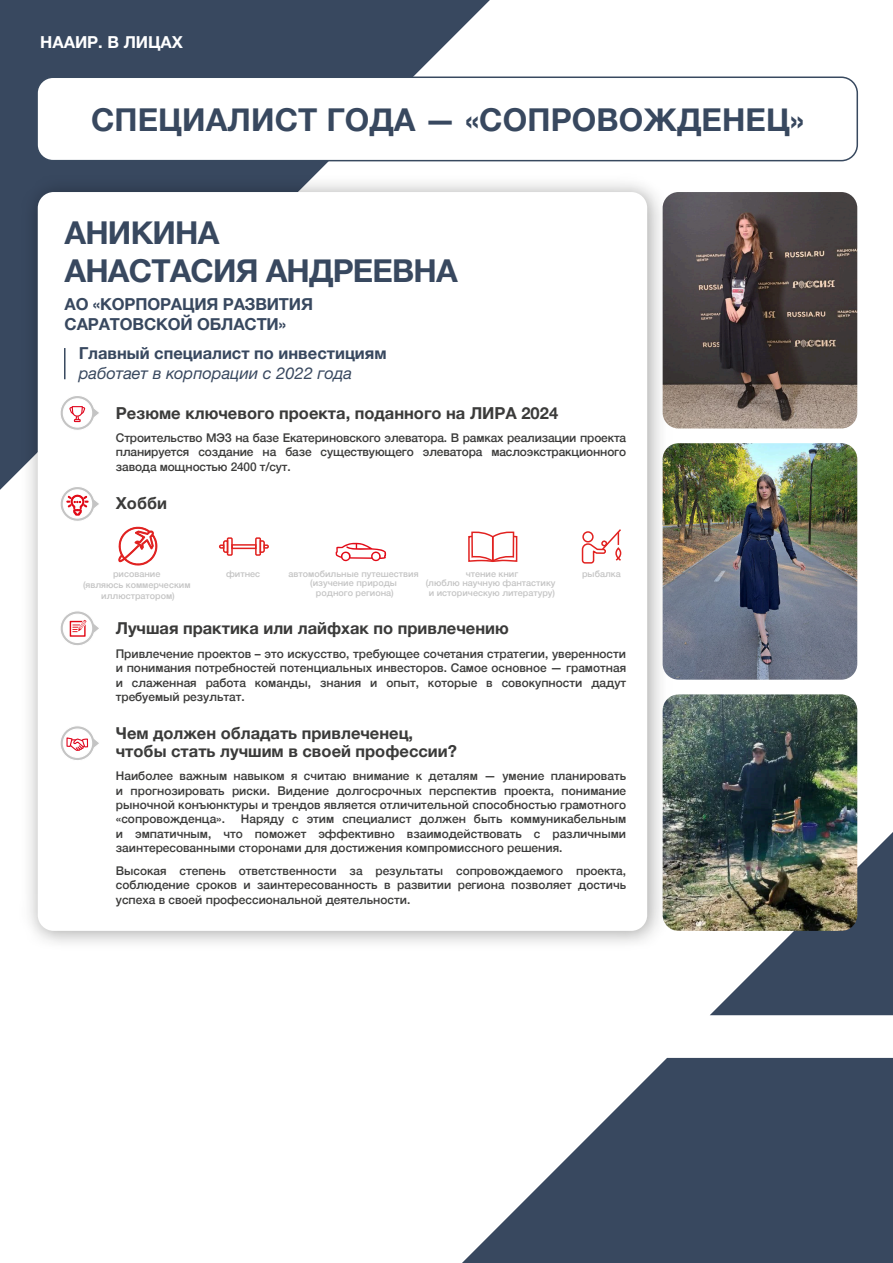
<style>
.page{position:relative;width:893px;height:1263px;background:#fff}
.page>*{position:absolute;margin:0;border:0;box-sizing:border-box;transform-origin:0 0}
.t1{font:700 31.5px "Helvetica Neue";letter-spacing:.005em;color:#38485f}
.t2{font:700 31.5px/37.8px "Helvetica Neue";letter-spacing:-.025em;color:#38485f}
.t3{font:700 16.5px/18px "Helvetica Neue";color:#3b3b3a}
.t4{font:700 16.5px/19.8px "Helvetica Neue";letter-spacing:-.01em;color:#38485f}
.t5{font:italic 16.5px "Helvetica Neue";color:#38485f}
.t6{font:700 16.5px "Helvetica Neue";color:#fff}
.t7{font:500 12px/14.4px "Helvetica Neue";color:#3b3b3a;text-align:justify}
.t8{font:500 9px/9.8px "Helvetica Neue";color:#c5c5c5;text-align:center}
</style>
<div class="page">
<svg style="left:0;top:0;width:490px;height:490px;background:#48566c"></svg>
<svg style="left:710px;top:832px;width:183px;height:183px"></svg>
<svg style="left:462px;top:1058px;width:431px;height:205px;fill:#38485f"></svg>
<img style="left:14px;top:168px;width:649px;height:775px">
<div style="left:38px;top:192px;width:609px;height:739px;background:#fff;border-radius:16px"></div>
<img style="left:663px;top:192px;width:194px;height:236px">
<div style="left:37px;top:77px;width:820px;height:84px;background:#fff;border-radius:16px"></div>
<div style="left:36px;top:77px;width:822px;height:84px;border:2px solid #38495f;border-radius:16px"></div>
<svg style="left:60px;top:348px;width:39px;height:82px"></svg>
<svg style="left:60px;top:487px;width:39px;height:34px"></svg>
<svg style="left:118px;top:526px;width:40px;height:40px"></svg>
<svg style="left:60px;top:611px;width:41px;height:332px"></svg>
<img style="left:663px;top:443px;width:194px;height:237px">
<img style="left:663px;top:694px;width:194px;height:237px">
<svg style="left:467px;top:158px;width:51px;height:404px"></svg>
<div style="left:227px;top:537px;width:6px;height:19px;border:2px solid #e12220"></div>
<div style="left:255px;top:537px;width:6px;height:19px;border:2px solid #e12220"></div>
<svg style="left:219px;top:539px;width:50px;height:15px"></svg>
<svg style="left:581px;top:529px;width:41px;height:35px"></svg>
<svg style="left:335px;top:542px;width:51px;height:20px"></svg>
<h2 class="t6" style="left:40px;top:29px;width:144px">НААИР. В ЛИЦАХ</h2>
<h1 class="t1" style="left:91px;top:95px;width:714px">СПЕЦИАЛИСТ ГОДА — «СОПРОВОЖДЕНЕЦ»</h1>
<h1 class="t2" style="left:65px;top:214px;width:395px">АНИКИНА<br>АНАСТАСИЯ АНДРЕЕВНА</h1>
<h2 class="t4" style="left:65px;top:295px;width:250px">АО «КОРПОРАЦИЯ РАЗВИТИЯ<br>САРАТОВСКОЙ ОБЛАСТИ»</h2>
<h2 class="t4" style="left:79px;top:343px;width:309px">Главный специалист по инвестициям</h2>
<h2 class="t5" style="left:79px;top:361px;width:275px">работает в корпорации с 2022 года</h2>
<h2 class="t3" style="left:116px;top:404px;width:444px">Резюме ключевого проекта, поданного на ЛИРА 2024</h2>
<p class="t7" style="left:116px;top:429px;width:512px">Строительство МЭЗ на базе Екатериновского элеватора. В рамках реализации проекта планируется создание на базе существующего элеватора маслоэкстракционного завода мощностью 2400 т/сут.</p>
<h2 class="t3" style="left:116px;top:495px;width:53px">Хобби</h2>
<p class="t8" style="left:226px;top:568px;width:36px">фитнес</p>
<p class="t8" style="left:289px;top:568px;width:131px">автомобильные путешествия (изучение природы<br>родного региона)</p>
<p class="t8" style="left:83px;top:568px;width:109px;line-height:10.8px">рисование<br>(являюсь коммерческим иллюстратором)</p>
<p class="t8" style="left:426px;top:568px;width:131px">чтение книг<br>(люблю научную фантастику и историческую литературу)</p>
<p class="t8" style="left:582px;top:568px;width:40px">рыбалка</p>
<h2 class="t3" style="left:116px;top:620px;width:395px">Лучшая практика или лайфхак по привлечению</h2>
<p class="t7" style="left:116px;top:645px;width:512px">Привлечение проектов – это искусство, требующее сочетания стратегии, уверенности и понимания потребностей потенциальных инвесторов. Самое основное — грамотная и слаженная работа команды, знания и опыт, которые в совокупности дадут требуемый результат.</p>
<h2 class="t3" style="left:116px;top:725px;width:343px">Чем должен обладать привлеченец, чтобы стать лучшим в своей профессии?</h2>
<p class="t7" style="left:116px;top:768px;width:512px">Наиболее важным навыком я считаю внимание к деталям — умение планировать и прогнозировать риски. Видение долгосрочных перспектив проекта, понимание рыночной конъюнктуры и трендов является отличительной способностью грамотного «сопровожденца».</p>
<p class="t7" style="left:116px;top:811px;width:512px;text-indent:125px">Наряду с этим специалист должен быть коммуникабельным и эмпатичным, что поможет эффективно взаимодействовать с различными заинтересованными сторонами для достижения компромиссного решения.</p>
<p class="t7" style="left:116px;top:862px;width:512px">Высокая степень ответственности за результаты сопровождаемого проекта, соблюдение сроков и заинтересованность в развитии региона позволяет достичь успеха в своей профессиональной деятельности.</p>
</div>
